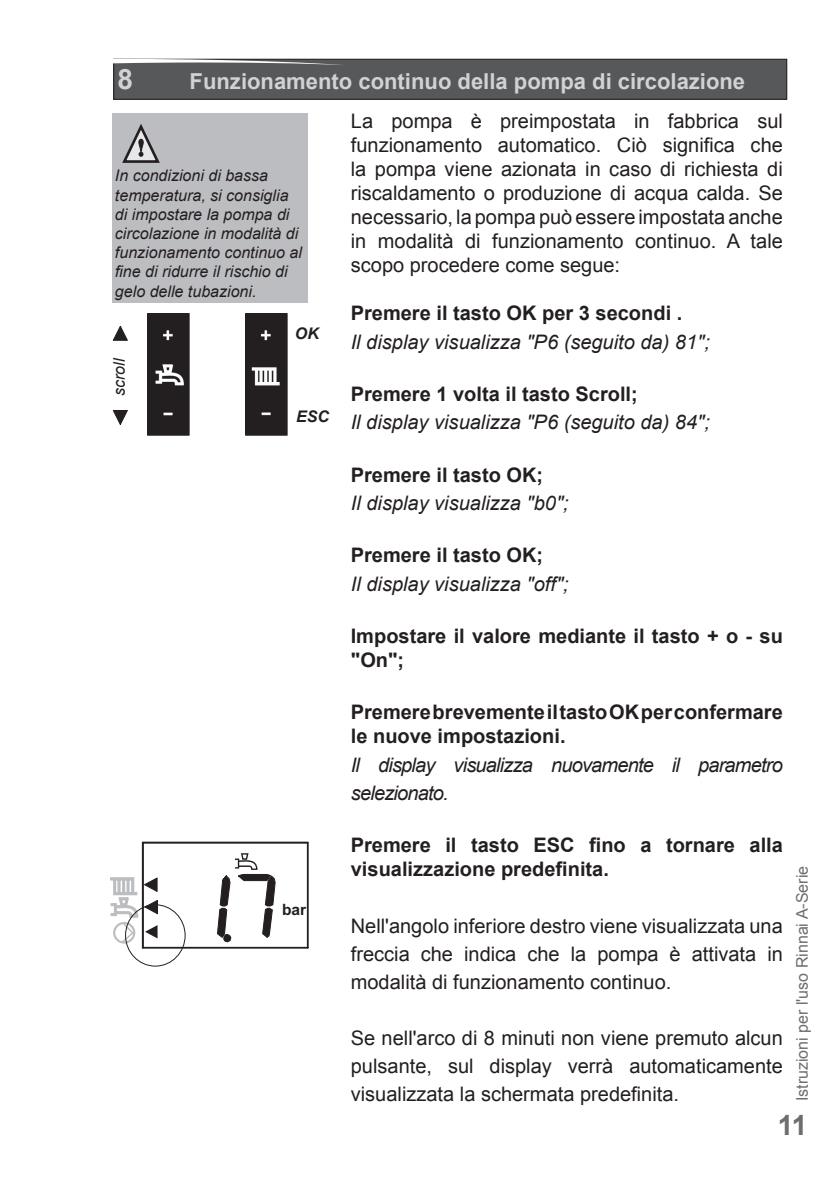
<style>
.page{position:relative;width:840px;height:1191px;background:#fff}
.page>*{position:absolute;margin:0;border:0;box-sizing:border-box;transform-origin:0 0}
.t1{font:700 28px "Arial";color:#6c6d70}
.kop_zwart{font:700 28px "Arial";color:#d1d2d4}
.kop_zwart-2{font:700 22px "Arial";color:#d1d2d4}
.Gewone_tekst{font:20px/24px "Arial";color:#231f20;text-align:justify}
.Gewone_tekst-2{font:700 20px/24px "Arial";color:#231f20}
.Gewone_tekst-3{font:italic 20px "Arial";color:#231f20}
.Gewone_tekst-4{font:italic 20px/28px "Arial";letter-spacing:-.04em;color:#231f20}
.onderschrift{font:italic 16px/19.2px "Arial";color:#231f20}
.t2{font:16px "Arial";color:#6c6d70}
.LetOp{font:italic 700 16px "Arial";color:#231f20}
.t3{font:700 15.6px "Arial";color:#231f20}
</style>
<div class="page">
<div style="left:113px;top:113px;width:195px;height:190px;background:#bcbdc0"></div>
<div style="left:114px;top:59px;width:672px;height:40px;background:#57585a"></div>
<div style="left:113px;top:59px;width:673px;height:40px;border:1px solid #231f20"></div>
<svg style="left:113px;top:59px;width:232px;height:6px"></svg>
<svg style="left:110px;top:842px;width:198px;height:106px"></svg>
<div style="left:125px;top:904px;width:60px;height:62px;border:1px solid #231f20;border-radius:50%"></div>
<svg style="left:122px;top:124px;width:38px;height:39px"></svg>
<img style="left:245px;top:314px;width:42px;height:122px">
<img style="left:147px;top:314px;width:42px;height:122px">
<svg style="left:113px;top:326px;width:14px;height:14px"></svg>
<svg style="left:113px;top:410px;width:14px;height:14px"></svg>
<p class="kop_zwart" style="left:117px;top:61px;width:17px">8</p>
<p class="kop_zwart-2" style="left:189px;top:67px;width:556px">Funzionamento continuo della pompa di circolazione</p>
<p class="onderschrift" style="left:115px;top:166px;width:188px">In condizioni di bassa temperatura, si consiglia di impostare la pompa di circolazione in modalità di funzionamento continuo al fine di ridurre il rischio di gelo delle tubazioni.</p>
<p class="onderschrift" style="left:110px;top:396px;width:39px;rotate:-90deg">scroll</p>
<p class="LetOp" style="left:295px;top:323px;width:25px">OK</p>
<p class="LetOp" style="left:296px;top:406px;width:34px">ESC</p>
<p class="t3" style="left:282px;top:899px;width:26px">bar</p>
<p class="Gewone_tekst" style="left:350px;top:109px;width:433px">La pompa è preimpostata in fabbrica sul funzionamento automatico. Ciò significa che la pompa viene azionata in caso di richiesta di riscaldamento o produzione di acqua calda. Se necessario, la pompa può essere impostata anche in modalità di funzionamento continuo. A tale scopo procedere come segue:</p>
<p class="Gewone_tekst-2" style="left:350px;top:302px;width:333px">Premere il tasto OK per 3 secondi .</p>
<p class="Gewone_tekst-3" style="left:350px;top:329px;width:360px">Il display visualizza "P6 (seguito da) 81";</p>
<p class="Gewone_tekst-2" style="left:350px;top:383px;width:288px">Premere 1 volta il tasto Scroll;</p>
<p class="Gewone_tekst-3" style="left:350px;top:409px;width:360px">Il display visualizza "P6 (seguito da) 84";</p>
<p class="Gewone_tekst-2" style="left:350px;top:463px;width:194px">Premere il tasto OK;</p>
<p class="Gewone_tekst-3" style="left:350px;top:490px;width:219px">Il display visualizza "b0";</p>
<p class="Gewone_tekst-2" style="left:350px;top:544px;width:194px">Premere il tasto OK;</p>
<p class="Gewone_tekst-3" style="left:350px;top:570px;width:219px">Il display visualizza "off";</p>
<p class="Gewone_tekst-2" style="left:350px;top:624px;width:433px">Impostare il valore mediante il tasto + o - su "On";</p>
<p class="Gewone_tekst-2" style="left:350px;top:701px;width:433px">Premere brevemente il tasto OK per confermare le nuove impostazioni.</p>
<p class="Gewone_tekst-4" style="left:350px;top:751px;width:433px">Il display visualizza nuovamente il parametro selezionato.</p>
<p class="Gewone_tekst-2" style="left:350px;top:833px;width:433px">Premere il tasto ESC fino a tornare alla visualizzazione predefinita.</p>
<p class="Gewone_tekst" style="left:350px;top:911px;width:433px;line-height:28px">Nell'angolo inferiore destro viene visualizzata una freccia che indica che la pompa è attivata in modalità di funzionamento continuo.</p>
<p class="t2" style="left:791px;top:1101px;width:237px;rotate:-90deg">Istruzioni per l'uso Rinnai A-Serie</p>
<h1 class="t1" style="left:777px;top:1106px;width:31px">11</h1>
<p class="Gewone_tekst" style="left:350px;top:1024px;width:433px;line-height:28px">Se nell'arco di 8 minuti non viene premuto alcun pulsante, sul display verrà automaticamente visualizzata la schermata predefinita.</p>
</div>
